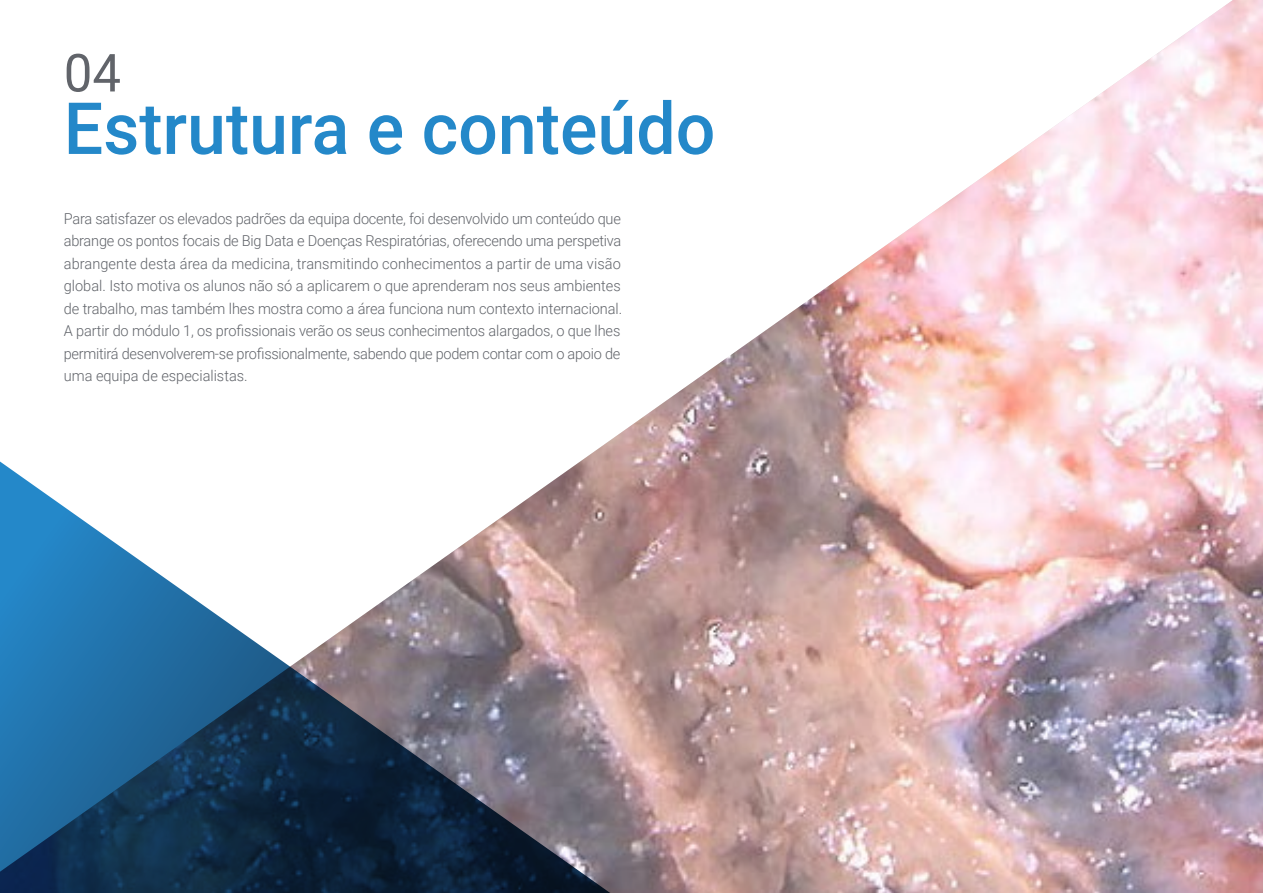
<style>
.page{position:relative;width:1263px;height:893px;background:#fff}
.page>*{position:absolute;margin:0;border:0;box-sizing:border-box;transform-origin:0 0}
.t1{font:500 72px "Roboto";color:#2488c9}
.t2{font:52.5px "Roboto";color:#61646a}
.t3{font:300 15px/22.5px "Roboto";letter-spacing:-.01em;color:#61646a}
</style>
<div class="page">
<img style="left:602px;top:0;width:661px;height:893px">
<svg style="left:0;top:446px;width:640px;height:447px"></svg>
<h2 class="t2" style="left:64px;top:36px;width:59px">04</h2>
<h1 class="t1" style="left:64px;top:78px;width:653px">Estrutura e conteúdo</h1>
<p class="t3" style="left:64px;top:207px;width:560px">Para satisfazer os elevados padrões da equipa docente, foi desenvolvido um conteúdo que abrange os pontos focais de Big Data e Doenças Respiratórias, oferecendo uma perspetiva abrangente desta área da medicina, transmitindo conhecimentos a partir de uma visão global. Isto motiva os alunos não só a aplicarem o que aprenderam nos seus ambientes de trabalho, mas também lhes mostra como a área funciona num contexto internacional.<br>A partir do módulo 1, os profissionais verão os seus conhecimentos alargados, o que lhes permitirá desenvolverem-se profissionalmente, sabendo que podem contar com o apoio de uma equipa de especialistas.</p>
</div>
